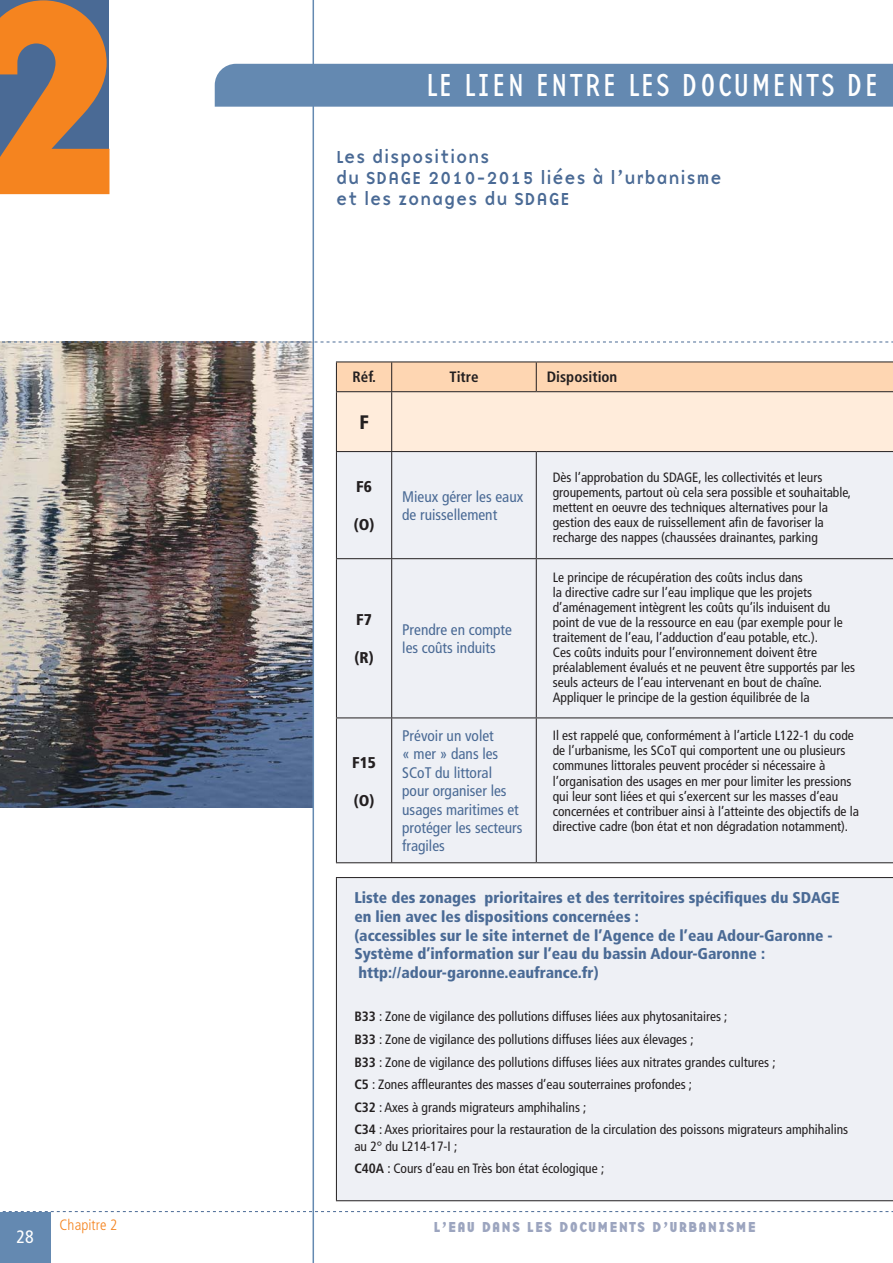
<style>
.page{position:relative;width:893px;height:1263px;background:#fff}
.page>*{position:absolute;margin:0;border:0;box-sizing:border-box;transform-origin:0 0}
.t1{font:287.1px "Base Twelve Sans B";color:#f5841f}
.t2{font:33px "Base Twelve Sans";letter-spacing:.05em;color:#fff}
.t3{font:900 condensed 19.5px "Frutiger";color:#231f20}
.t4{font:18px/21px "Base Nine";color:#4a6a95}
.t5{font:condensed 18px "Frutiger";color:#fff}
.t6{font:900 condensed 15.6px/18.8px "Frutiger";color:#4a6a95}
.t7{font:900 condensed 15.6px "Frutiger";color:#231f20}
.t8{font:condensed 15.3px/18.5px "Frutiger";color:#4a6a95}
.t9{font:15px "Base Twelve Sans B";letter-spacing:.12em;color:#9ca5bf}
.t10{font:700 condensed 15px "Frutiger";color:#231f20}
.t11{font:300 condensed 15px "Frutiger";letter-spacing:.005em;color:#f5841f}
.t12{font:condensed 13.5px/15px "Frutiger";color:#231f20}
.s1{font-weight:700}
</style>
<div class="page">
<img style="left:0;top:343px;width:313px;height:465px">
<div style="left:0;top:0;width:108px;height:173px;background:#4a6a95"></div>
<hr style="left:313px;top:0;width:1px;height:1263px;background:#6489b1">
<div style="left:0;top:1212px;width:51px;height:51px;background:#6489b1"></div>
<svg style="left:2px;top:1211px;width:891px;height:1px"></svg>
<svg style="left:0;top:342px;width:893px;height:1px"></svg>
<div style="left:215px;top:64px;width:678px;height:43px;background:#6489b1"></div>
<div style="left:337px;top:452px;width:556px;height:410px;background:#eef0f5"></div>
<hr style="left:336px;top:361px;width:200px;height:1px;background:#231f20">
<hr style="left:536px;top:361px;width:357px;height:1px;background:#231f20">
<hr style="left:336px;top:558px;width:200px;height:1px;background:#231f20">
<hr style="left:536px;top:558px;width:357px;height:1px;background:#231f20">
<hr style="left:336px;top:717px;width:200px;height:1px;background:#231f20">
<hr style="left:536px;top:717px;width:357px;height:1px;background:#231f20">
<hr style="left:336px;top:862px;width:200px;height:1px;background:#231f20">
<hr style="left:536px;top:862px;width:357px;height:1px;background:#231f20">
<hr style="left:336px;top:452px;width:1px;height:106px;background:#231f20">
<hr style="left:336px;top:559px;width:1px;height:158px;background:#231f20">
<hr style="left:336px;top:718px;width:1px;height:144px;background:#231f20">
<svg style="left:336px;top:362px;width:557px;height:90px;background:#f8dfc8"></svg>
<hr style="left:391px;top:392px;width:1px;height:59px;background:#231f20">
<hr style="left:391px;top:452px;width:1px;height:106px;background:#231f20">
<hr style="left:536px;top:452px;width:1px;height:106px;background:#231f20">
<hr style="left:391px;top:559px;width:1px;height:158px;background:#231f20">
<hr style="left:536px;top:559px;width:1px;height:158px;background:#231f20">
<hr style="left:391px;top:718px;width:1px;height:144px;background:#231f20">
<hr style="left:536px;top:718px;width:1px;height:144px;background:#231f20">
<div style="left:337px;top:878px;width:556px;height:322px;background:#eef0f5"></div>
<hr style="left:336px;top:877px;width:557px;height:1px;background:#231f20">
<hr style="left:336px;top:1200px;width:557px;height:1px;background:#231f20">
<hr style="left:336px;top:878px;width:1px;height:322px;background:#231f20">
<h1 class="t1" style="left:-23px;top:-10px;width:145px">2</h1>
<h2 class="t2" style="left:426px;top:73px;width:454px">LE LIEN ENTRE LES DOCUMENTS DE</h2>
<h3 class="t4" style="left:336px;top:148px;width:388px">Les dispositions<br>du SDAGE 2010-2015 liées à l’urbanisme et les zonages du SDAGE</h3>
<p class="t10" style="left:352px;top:371px;width:25px">Réf.</p>
<p class="t10" style="left:449px;top:371px;width:31px">Titre</p>
<p class="t10" style="left:547px;top:371px;width:72px">Disposition</p>
<h3 class="t3" style="left:359px;top:414px;width:11px">F</h3>
<p class="t7" style="left:356px;top:480px;width:17px">F6</p>
<p class="t7" style="left:354px;top:518px;width:22px">(O)</p>
<p class="t8" style="left:402px;top:488px;width:123px">Mieux gérer les eaux de ruissellement</p>
<p class="t7" style="left:356px;top:614px;width:17px">F7</p>
<p class="t7" style="left:354px;top:651px;width:21px">(R)</p>
<p class="t7" style="left:352px;top:756px;width:25px">F15</p>
<p class="t7" style="left:354px;top:794px;width:22px">(O)</p>
<p class="t8" style="left:402px;top:621px;width:111px">Prendre en compte les coûts induits</p>
<p class="t8" style="left:402px;top:727px;width:122px">Prévoir un volet<br>« mer » dans les<br>SCoT du littoral pour organiser les usages maritimes et protéger les secteurs fragiles</p>
<p class="t12" style="left:553px;top:471px;width:300px">Dès l’approbation du SDAGE, les collectivités et leurs groupements, partout où cela sera possible et souhaitable, mettent en oeuvre des techniques alternatives pour la gestion des eaux de ruissellement afin de favoriser la recharge des nappes (chaussées drainantes, parking</p>
<p class="t12" style="left:553px;top:571px;width:304px">Le principe de récupération des coûts inclus dans<br>la directive cadre sur l’eau implique que les projets d’aménagement intègrent les coûts qu’ils induisent du point de vue de la ressource en eau (par exemple pour le traitement de l’eau, l’adduction d’eau potable, etc.).<br>Ces coûts induits pour l’environnement doivent être préalablement évalués et ne peuvent être supportés par les seuls acteurs de l’eau intervenant en bout de chaîne.<br>Appliquer le principe de la gestion équilibrée de la</p>
<p class="t12" style="left:553px;top:729px;width:308px">Il est rappelé que, conformément à l’article L122-1 du code de l’urbanisme, les SCoT qui comportent une ou plusieurs communes littorales peuvent procéder si nécessaire à l’organisation des usages en mer pour limiter les pressions qui leur sont liées et qui s’exercent sur les masses d’eau concernées et contribuer ainsi à l’atteinte des objectifs de la directive cadre (bon état et non dégradation notamment).</p>
<p class="t6" style="left:354px;top:889px;width:487px">Liste des zonages prioritaires et des territoires spécifiques du SDAGE en lien avec les dispositions concernées :<br>(accessibles sur le site internet de l’Agence de l’eau Adour-Garonne - Système d’information sur l’eau du bassin Adour-Garonne : http://adour-garonne.eaufrance.fr)</p>
<p class="t12" style="left:354px;top:1006px;width:495px;line-height:22.6px"><span class="s1">B33</span> : Zone de vigilance des pollutions diffuses liées aux phytosanitaires ;<br><span class="s1">B33</span> : Zone de vigilance des pollutions diffuses liées aux élevages ;<br><span class="s1">B33</span> : Zone de vigilance des pollutions diffuses liées aux nitrates grandes cultures ;<br><span class="s1">C5</span> : Zones affleurantes des masses d’eau souterraines profondes ;<br><span class="s1">C32</span> : Axes à grands migrateurs amphihalins ;<br><span class="s1">C34</span> : Axes prioritaires pour la restauration de la circulation des poissons migrateurs amphihalins</p>
<p class="t12" style="left:354px;top:1136px;width:251px;line-height:22.6px">au 2° du L214-17-I ;<br><span class="s1">C40A</span> : Cours d’eau en Très bon état écologique ;</p>
<h3 class="t5" style="left:16px;top:1230px;width:19px">28</h3>
<p class="t11" style="left:60px;top:1219px;width:59px">Chapitre 2</p>
<p class="t9" style="left:434px;top:1222px;width:323px">L’EAU DANS LES DOCUMENTS D’URBANISME</p>
</div>
